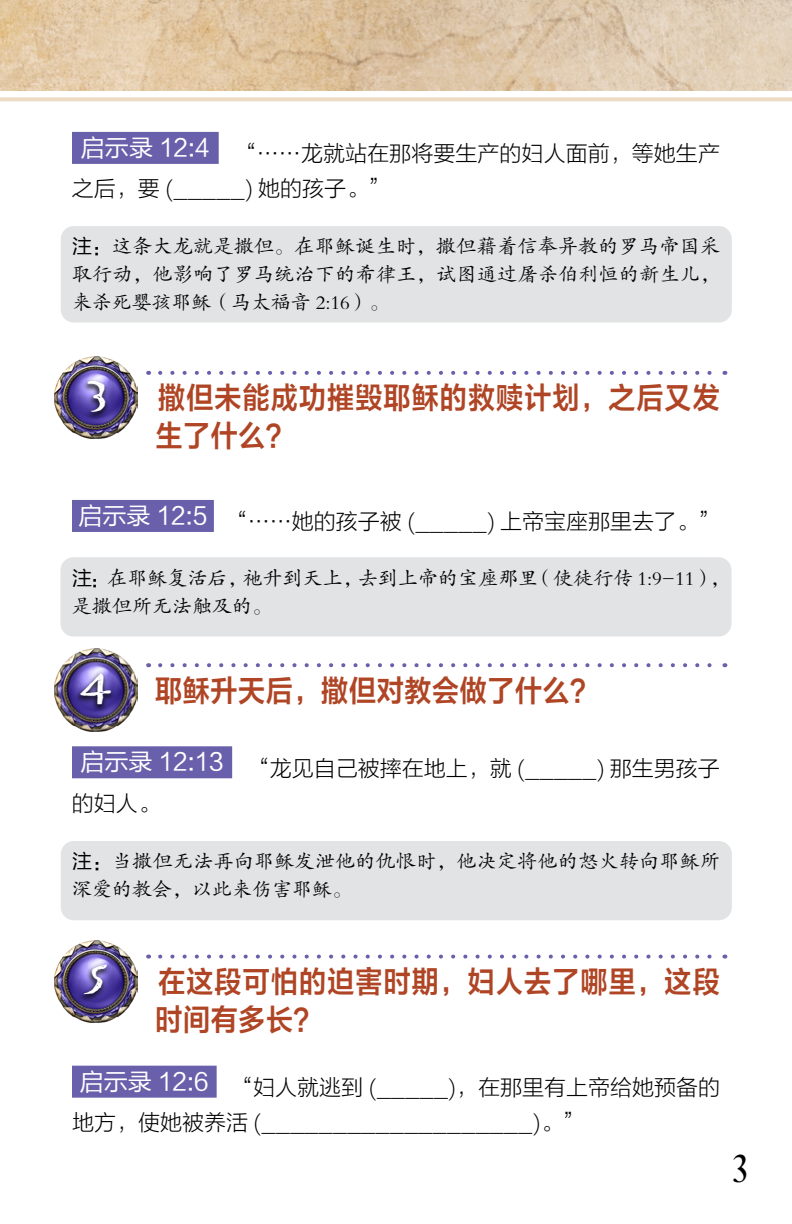
<style>
.page{position:relative;width:792px;height:1224px;background:#fff}
.page>*{position:absolute;margin:0;border:0;box-sizing:border-box;transform-origin:0 0}
.t1{font:700 50px "Carta Marina";color:#fff}
.t2{font:40px "Desire Pro";color:#000}
.t3{font:30px/38px "FZLTZCHK GBK1 0";letter-spacing:.045em;color:#af4524;scale:.9 1}
.t4{font:30px "FZLTZCHK GBK1 0";letter-spacing:.025em;color:#af4524;scale:.9 1}
.t5{font:22px/35px "FZLTKHK GBK1 0";color:#000}
.t6{font:20px/28px "FZKTK GBK1 0";letter-spacing:.015em;color:#000}
.s1{font-family:"FZLTHK GBK1 0"}
</style>
<div class="page">
<img style="left:0;top:0;width:792px;height:91px">
<svg style="left:0;top:97px;width:792px;height:4px;background:#eedec8"></svg>
<div style="left:72px;top:132px;width:147px;height:32px;background:#6860aa"></div>
<div style="left:72px;top:500px;width:142px;height:32px;background:#6860aa"></div>
<div style="left:72px;top:746px;width:160px;height:32px;background:#6860aa"></div>
<div style="left:72px;top:1066px;width:145px;height:32px;background:#6860aa"></div>
<img style="left:54px;top:356px;width:83px;height:83px">
<div style="left:82px;top:379px;width:28px;height:41px;background:#000;opacity:.75"></div>
<img style="left:54px;top:649px;width:83px;height:82px">
<div style="left:74px;top:670px;width:42px;height:41px;background:#000;opacity:.75"></div>
<img style="left:54px;top:940px;width:83px;height:82px">
<div style="left:78px;top:963px;width:34px;height:39px;background:#000;opacity:.75"></div>
<svg style="left:160px;top:371px;width:552px;height:4px"></svg>
<svg style="left:160px;top:663px;width:552px;height:4px"></svg>
<svg style="left:160px;top:955px;width:552px;height:4px"></svg>
<div style="left:61px;top:226px;width:671px;height:97px;background:#e2e3e4;border-radius:13px"></div>
<div style="left:60px;top:557px;width:672px;height:79px;background:#e2e3e4;border-radius:13px"></div>
<div style="left:61px;top:841px;width:671px;height:79px;background:#e2e3e4;border-radius:13px"></div>
<p class="t5" style="left:72px;top:137px;width:650px;text-indent:9px"><sup>启示录</sup> <sup>12:4</sup> “……龙就站在那将要生产的妇人面前，等她生产之后，要 (_____) 她的孩子。”</p>
<p class="t6" style="left:72px;top:233px;width:650px;text-align:justify"><span class="s1">注：</span>这条大龙就是撒但。在耶稣诞生时，撒但藉着信奉异教的罗马帝国采取行动，他影响了罗马统治下的希律王，试图通过屠杀伯利恒的新生儿，来杀死婴孩耶稣（马太福音 2:16）。</p>
<h1 class="t1" style="left:87px;top:364px;width:22px">3</h1>
<h3 class="t3" style="left:155px;top:380px;width:629px">撒但未能成功摧毁耶稣的救赎计划，之后又发生了什么？</h3>
<p class="t5" style="left:79px;top:505px;width:643px"><sup>启示录</sup> <sup>12:5</sup> “……她的孩子被 (_____) 上帝宝座那里去了。”</p>
<p class="t6" style="left:72px;top:565px;width:660px"><span class="s1">注：</span>在耶稣复活后，祂升到天上，去到上帝的宝座那里（使徒行传 1:9-11），是撒但所无法触及的。</p>
<h1 class="t1" style="left:80px;top:658px;width:32px">4</h1>
<h3 class="t4" style="left:155px;top:674px;width:493px">耶稣升天后，撒但对教会做了什么？</h3>
<p class="t5" style="left:72px;top:751px;width:650px;text-indent:8px"><sup>启示录</sup> <sup>12:13</sup> “龙见自己被摔在地上，就 (_____) 那生男孩子的妇人。</p>
<p class="t6" style="left:72px;top:847px;width:650px"><span class="s1">注：</span>当撒但无法再向耶稣发泄他的仇恨时，他决定将他的怒火转向耶稣所深爱的教会，以此来伤害耶稣。</p>
<h1 class="t1" style="left:84px;top:948px;width:25px">5</h1>
<h3 class="t3" style="left:155px;top:963px;width:629px">在这段可怕的迫害时期，妇人去了哪里，这段时间有多长？</h3>
<p class="t5" style="left:72px;top:1070px;width:649px;text-indent:8px"><sup>启示录</sup> <sup>12:6</sup> “妇人就逃到 (_____)，在那里有上帝给她预备的地方，使她被养活 (___________________)。”</p>
<h2 class="t2" style="left:733px;top:1145px;width:15px">3</h2>
</div>
